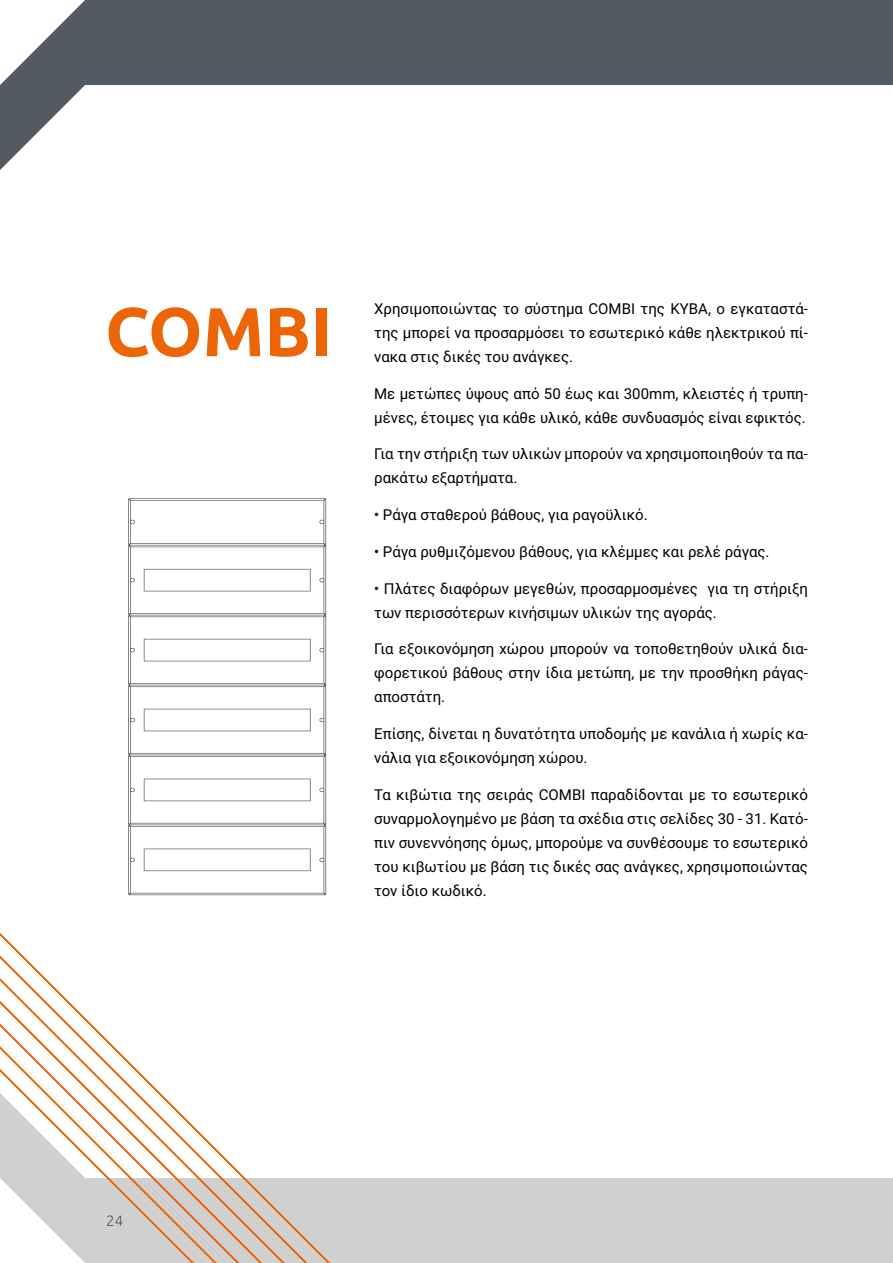
<style>
.page{position:relative;width:893px;height:1263px;background:#fff}
.page>*{position:absolute;margin:0;border:0;box-sizing:border-box;transform-origin:0 0}
.t1{font:700 69px "Ubuntu";color:#ec6608}
.t2{font:15px/24px "Roboto";color:#000}
.t3{font:300 15px "Ubuntu";color:#535a63}
</style>
<div class="page">
<div style="left:0;top:1178px;width:893px;height:85px;background:#d0d0d0"></div>
<div style="left:0;top:0;width:893px;height:85px;background:#535a63"></div>
<svg style="left:0;top:0;width:85px;height:170px"></svg>
<svg style="left:0;top:592px;width:330px;height:671px"></svg>
<svg style="left:128px;top:498px;width:198px;height:397px"></svg>
<h1 class="t1" style="left:105px;top:290px;width:229px">COMBI</h1>
<p class="t2" style="left:374px;top:296px;width:435px;text-align:justify">Χρησιμοποιώντας το σύστημα COMBI της ΚΥΒΑ, ο εγκαταστά&shy;της μπορεί να προσαρμόσει το εσωτερικό κάθε ηλεκτρικού πί&shy;νακα στις δικές του ανάγκες.</p>
<p class="t2" style="left:374px;top:381px;width:435px">Με μετώπες ύψους από 50 έως και 300mm, κλειστές ή τρυπη&shy;μένες, έτοιμες για κάθε υλικό, κάθε συνδυασμός είναι εφικτός.</p>
<p class="t2" style="left:374px;top:441px;width:435px">Για την στήριξη των υλικών μπορούν να χρησιμοποιηθούν τα πα&shy;ρακάτω εξαρτήματα.</p>
<p class="t2" style="left:374px;top:502px;width:275px">• Ράγα σταθερού βάθους, για ραγοϋλικό.</p>
<p class="t2" style="left:374px;top:539px;width:397px">• Ράγα ρυθμιζόμενου βάθους, για κλέμμες και ρελέ ράγας.</p>
<p class="t2" style="left:374px;top:576px;width:435px">• Πλάτες διαφόρων μεγεθών, προσαρμοσμένες για τη στήριξη των περισσότερων κινήσιμων υλικών της αγοράς.</p>
<p class="t2" style="left:374px;top:636px;width:435px;text-align:justify">Για εξοικονόμηση χώρου μπορούν να τοποθετηθούν υλικά δια&shy;φορετικού βάθους στην ίδια μετώπη, με την προσθήκη ράγας&shy;αποστάτη.</p>
<p class="t2" style="left:374px;top:721px;width:435px">Επίσης, δίνεται η δυνατότητα υποδομής με κανάλια ή χωρίς κα&shy;νάλια για εξοικονόμηση χώρου.</p>
<p class="t2" style="left:374px;top:782px;width:435px;text-align:justify">Τα κιβώτια της σειράς COMBI παραδίδονται με το εσωτερικό συναρμολογημένο με βάση τα σχέδια στις σελίδες 30 - 31. Κατό&shy;πιν συνεννόησης όμως, μπορούμε να συνθέσουμε το εσωτερικό του κιβωτίου με βάση τις δικές σας ανάγκες, χρησιμοποιώντας τον ίδιο κωδικό.</p>
<p class="t3" style="left:106px;top:1212px;width:18px">24</p>
</div>
